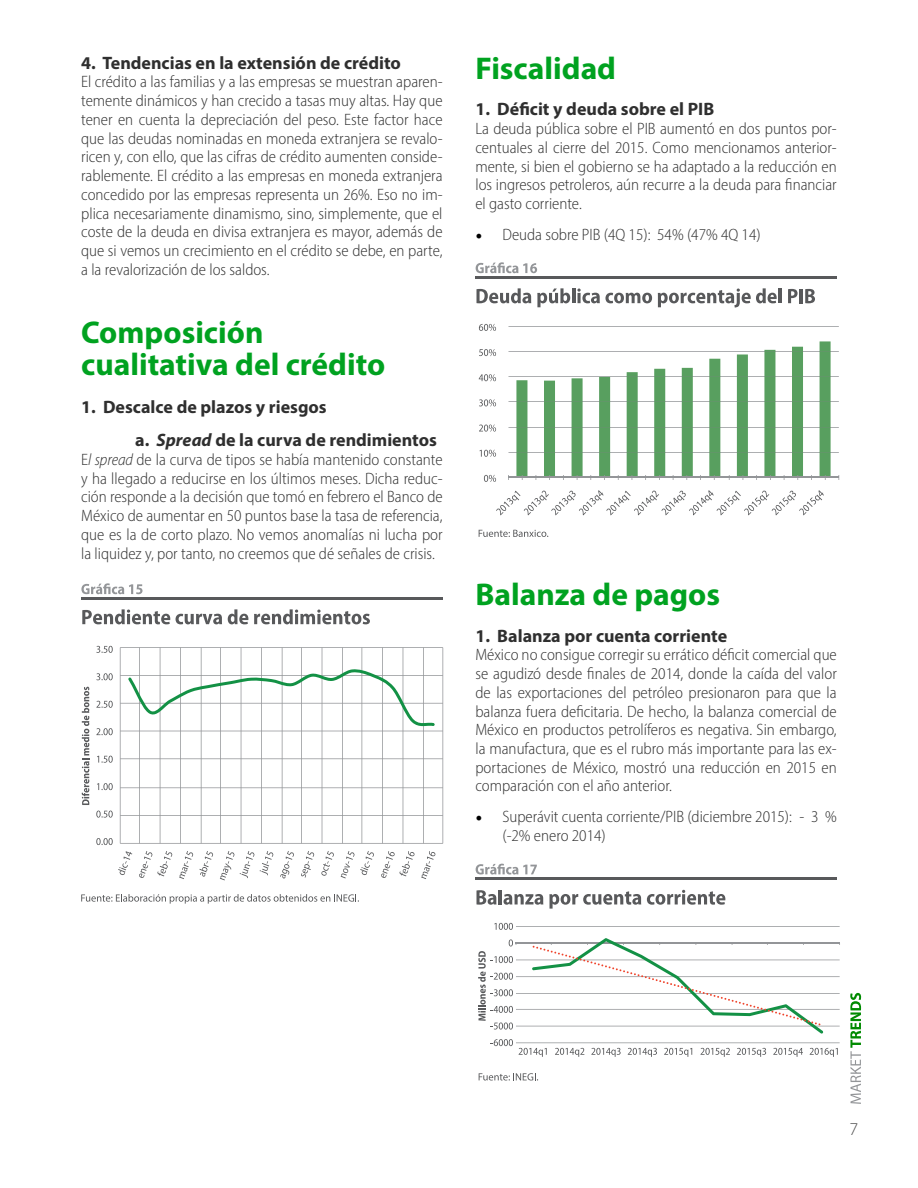
<style>
.page{position:relative;width:918px;height:1188px;background:#fff}
.page>*{position:absolute;margin:0;border:0;box-sizing:border-box;transform-origin:0 0}
.t1{font:700 31.5px/31.5px "Myriad Pro";color:#00a220}
.t2{font:700 18px/33px "Myriad Pro";color:#2f2f2f}
.t3{font:300 18px "Myriad Pro";color:#4b4b4b}
.t4{font:300 semi-condensed 16.5px/18.8px "Myriad Pro";color:#2f2f2f;text-align:justify}
.s1{font-style:italic}
.s2{font-family:"Minion Pro";font-weight:400;font-stretch:normal;font-size:18px;color:#000}
</style>
<div class="page">
<svg style="left:850px;top:993px;width:11px;height:111px"></svg>
<svg style="left:81px;top:894px;width:278px;height:10px"></svg>
<svg style="left:81px;top:583px;width:62px;height:11px"></svg>
<hr style="left:81px;top:597px;width:362px;height:2px;background:#58595b">
<svg style="left:82px;top:609px;width:88px;height:15px"></svg>
<svg style="left:176px;top:614px;width:46px;height:10px"></svg>
<svg style="left:228px;top:609px;width:20px;height:15px"></svg>
<svg style="left:254px;top:609px;width:116px;height:15px"></svg>
<svg style="left:96px;top:838px;width:17px;height:7px"></svg>
<svg style="left:96px;top:811px;width:17px;height:7px"></svg>
<svg style="left:97px;top:783px;width:16px;height:7px"></svg>
<svg style="left:97px;top:756px;width:16px;height:7px"></svg>
<svg style="left:96px;top:728px;width:17px;height:7px"></svg>
<svg style="left:96px;top:701px;width:17px;height:7px"></svg>
<svg style="left:96px;top:673px;width:17px;height:7px"></svg>
<svg style="left:96px;top:646px;width:17px;height:7px"></svg>
<hr style="left:120px;top:843px;width:323px;height:1px;background:#939598">
<hr style="left:120px;top:815px;width:323px;height:1px;background:#939598">
<hr style="left:120px;top:787px;width:323px;height:1px;background:#939598">
<hr style="left:120px;top:758px;width:323px;height:1px;background:#939598">
<hr style="left:120px;top:731px;width:323px;height:1px;background:#939598">
<hr style="left:120px;top:703px;width:323px;height:1px;background:#939598">
<hr style="left:120px;top:675px;width:323px;height:1px;background:#939598">
<hr style="left:120px;top:647px;width:323px;height:1px;background:#939598">
<hr style="left:442px;top:648px;width:1px;height:195px;background:#939598">
<hr style="left:423px;top:648px;width:1px;height:195px;background:#939598">
<hr style="left:403px;top:648px;width:1px;height:195px;background:#939598">
<hr style="left:382px;top:648px;width:1px;height:195px;background:#939598">
<hr style="left:362px;top:648px;width:1px;height:195px;background:#939598">
<hr style="left:342px;top:648px;width:1px;height:195px;background:#939598">
<hr style="left:322px;top:648px;width:1px;height:195px;background:#939598">
<hr style="left:301px;top:648px;width:1px;height:195px;background:#939598">
<hr style="left:282px;top:648px;width:1px;height:195px;background:#939598">
<hr style="left:261px;top:648px;width:1px;height:195px;background:#939598">
<hr style="left:241px;top:648px;width:1px;height:195px;background:#939598">
<hr style="left:220px;top:648px;width:1px;height:195px;background:#939598">
<hr style="left:201px;top:648px;width:1px;height:195px;background:#939598">
<hr style="left:180px;top:648px;width:1px;height:195px;background:#939598">
<hr style="left:160px;top:648px;width:1px;height:195px;background:#939598">
<hr style="left:139px;top:648px;width:1px;height:195px;background:#939598">
<hr style="left:120px;top:648px;width:1px;height:195px;background:#939598">
<svg style="left:128px;top:669px;width:307px;height:57px"></svg>
<svg style="left:118px;top:851px;width:14px;height:24px"></svg>
<svg style="left:139px;top:851px;width:34px;height:27px"></svg>
<svg style="left:179px;top:851px;width:14px;height:28px"></svg>
<svg style="left:199px;top:851px;width:14px;height:26px"></svg>
<svg style="left:220px;top:851px;width:54px;height:29px"></svg>
<svg style="left:280px;top:851px;width:14px;height:28px"></svg>
<svg style="left:301px;top:851px;width:13px;height:27px"></svg>
<svg style="left:321px;top:851px;width:13px;height:25px"></svg>
<svg style="left:341px;top:851px;width:33px;height:27px"></svg>
<svg style="left:381px;top:851px;width:34px;height:27px"></svg>
<svg style="left:421px;top:851px;width:15px;height:28px"></svg>
<svg style="left:82px;top:687px;width:7px;height:118px"></svg>
<svg style="left:479px;top:530px;width:69px;height:7px"></svg>
<svg style="left:476px;top:262px;width:61px;height:11px"></svg>
<hr style="left:475px;top:276px;width:362px;height:2px;background:#58595b">
<svg style="left:477px;top:288px;width:54px;height:15px"></svg>
<svg style="left:537px;top:288px;width:33px;height:19px"></svg>
<hr style="left:572px;top:288px;width:3px;height:15px;background:#58595b">
<svg style="left:577px;top:289px;width:75px;height:14px"></svg>
<svg style="left:658px;top:288px;width:119px;height:20px"></svg>
<hr style="left:778px;top:288px;width:4px;height:15px;background:#58595b">
<svg style="left:788px;top:289px;width:10px;height:14px"></svg>
<hr style="left:799px;top:289px;width:4px;height:14px;background:#58595b">
<svg style="left:805px;top:289px;width:10px;height:14px"></svg>
<hr style="left:508px;top:452px;width:331px;height:1px;background:#939598">
<hr style="left:508px;top:427px;width:331px;height:1px;background:#939598">
<hr style="left:508px;top:401px;width:331px;height:1px;background:#939598">
<hr style="left:508px;top:376px;width:331px;height:1px;background:#939598">
<hr style="left:508px;top:351px;width:331px;height:1px;background:#939598">
<hr style="left:508px;top:326px;width:331px;height:1px;background:#939598">
<hr style="left:508px;top:477px;width:331px;height:1px;background:#939598">
<svg style="left:820px;top:341px;width:11px;height:139px;background:#61a368"></svg>
<svg style="left:792px;top:347px;width:11px;height:133px"></svg>
<svg style="left:764px;top:350px;width:11px;height:130px"></svg>
<svg style="left:737px;top:355px;width:11px;height:125px"></svg>
<svg style="left:709px;top:359px;width:11px;height:121px"></svg>
<svg style="left:682px;top:368px;width:11px;height:112px"></svg>
<svg style="left:654px;top:369px;width:11px;height:111px"></svg>
<svg style="left:627px;top:372px;width:11px;height:108px"></svg>
<svg style="left:599px;top:377px;width:11px;height:103px"></svg>
<svg style="left:572px;top:378px;width:11px;height:102px"></svg>
<svg style="left:544px;top:381px;width:11px;height:99px"></svg>
<svg style="left:516px;top:380px;width:11px;height:100px"></svg>
<svg style="left:484px;top:475px;width:12px;height:7px"></svg>
<svg style="left:480px;top:450px;width:16px;height:7px"></svg>
<svg style="left:479px;top:425px;width:17px;height:7px"></svg>
<svg style="left:479px;top:399px;width:17px;height:7px"></svg>
<svg style="left:479px;top:374px;width:17px;height:7px"></svg>
<svg style="left:479px;top:349px;width:17px;height:7px"></svg>
<svg style="left:479px;top:324px;width:17px;height:7px"></svg>
<svg style="left:496px;top:490px;width:328px;height:25px"></svg>
<svg style="left:479px;top:1073px;width:59px;height:8px"></svg>
<svg style="left:476px;top:864px;width:61px;height:11px"></svg>
<hr style="left:475px;top:877px;width:362px;height:3px;background:#58595b">
<svg style="left:477px;top:890px;width:19px;height:15px"></svg>
<hr style="left:499px;top:890px;width:3px;height:14px;background:#58595b">
<svg style="left:504px;top:894px;width:39px;height:11px"></svg>
<svg style="left:549px;top:891px;width:92px;height:18px"></svg>
<svg style="left:647px;top:890px;width:78px;height:15px"></svg>
<hr style="left:516px;top:1042px;width:324px;height:1px;background:#939598">
<hr style="left:516px;top:1026px;width:324px;height:1px;background:#939598">
<hr style="left:516px;top:1009px;width:324px;height:1px;background:#939598">
<hr style="left:516px;top:993px;width:324px;height:1px;background:#939598">
<hr style="left:516px;top:976px;width:324px;height:1px;background:#939598">
<hr style="left:516px;top:960px;width:324px;height:1px;background:#939598">
<hr style="left:516px;top:926px;width:324px;height:1px;background:#939598">
<hr style="left:516px;top:942px;width:324px;height:2px;background:#939598">
<svg style="left:532px;top:938px;width:291px;height:96px"></svg>
<svg style="left:491px;top:1039px;width:22px;height:7px"></svg>
<svg style="left:494px;top:923px;width:19px;height:7px"></svg>
<svg style="left:519px;top:1048px;width:28px;height:9px"></svg>
<svg style="left:555px;top:1048px;width:29px;height:9px"></svg>
<svg style="left:591px;top:1048px;width:30px;height:9px"></svg>
<svg style="left:628px;top:1048px;width:29px;height:9px"></svg>
<svg style="left:664px;top:1048px;width:28px;height:9px"></svg>
<svg style="left:701px;top:1048px;width:29px;height:9px"></svg>
<svg style="left:737px;top:1048px;width:29px;height:9px"></svg>
<svg style="left:773px;top:1048px;width:30px;height:9px"></svg>
<svg style="left:810px;top:1048px;width:28px;height:9px"></svg>
<svg style="left:478px;top:939px;width:39px;height:91px"></svg>
<p class="t2" style="left:81px;top:45px;width:321px">4. Tendencias en la extensión de crédito</p>
<p class="t4" style="left:81px;top:72px;width:363px">El crédito a las familias y a las empresas se muestran aparen&shy;temente dinámicos y han crecido a tasas muy altas. Hay que tener en cuenta la depreciación del peso. Este factor hace que las deudas nominadas en moneda extranjera se revalo&shy;ricen y, con ello, que las cifras de crédito aumenten conside&shy;rablemente. El crédito a las empresas en moneda extranjera concedido por las empresas representa un 26%. Eso no im&shy;plica necesariamente dinamismo, sino, simplemente, que el coste de la deuda en divisa extranjera es mayor, además de que si vemos un crecimiento en el crédito se debe, en parte, a la revalorización de los saldos.</p>
<h1 class="t1" style="left:81px;top:316px;width:306px">Composición cualitativa del crédito</h1>
<p class="t2" style="left:135px;top:390px;width:303px;text-indent:-54px">1. Descalce de plazos y riesgos<br>a. <span class="s1">Spread</span> de la curva de rendimientos</p>
<p class="t4" style="left:81px;top:450px;width:363px">E<span class="s1">l spread</span> de la curva de tipos se había mantenido constante y ha llegado a reducirse en los últimos meses. Dicha reduc&shy;ción responde a la decisión que tomó en febrero el Banco de México de aumentar en 50 puntos base la tasa de referencia, que es la de corto plazo. No vemos anomalías ni lucha por la liquidez y, por tanto, no creemos que dé señales de crisis.</p>
<h1 class="t1" style="left:475px;top:51px;width:142px">Fiscalidad</h1>
<p class="t2" style="left:475px;top:92px;width:240px">1. Déficit y deuda sobre el PIB</p>
<p class="t4" style="left:475px;top:119px;width:363px">La deuda pública sobre el PIB aumentó en dos puntos por&shy;centuales al cierre del 2015. Como mencionamos anterior&shy;mente, si bien el gobierno se ha adaptado a la reducción en los ingresos petroleros, aún recurre a la deuda para financiar el gasto corriente.</p>
<p class="t4" style="left:475px;top:225px;width:287px"><span class="s2">•</span> Deuda sobre PIB (4Q 15): 54% (47% 4Q 14)</p>
<h1 class="t1" style="left:475px;top:577px;width:246px">Balanza de pagos</h1>
<p class="t2" style="left:475px;top:618px;width:253px">1. Balanza por cuenta corriente</p>
<p class="t4" style="left:475px;top:645px;width:363px">México no consigue corregir su errático déficit comercial que se agudizó desde finales de 2014, donde la caída del valor de las exportaciones del petróleo presionaron para que la balanza fuera deficitaria. De hecho, la balanza comercial de México en productos petrolíferos es negativa. Sin embargo, la manufactura, que es el rubro más importante para las ex&shy;portaciones de México, mostró una reducción en 2015 en comparación con el año anterior.</p>
<p class="t4" style="left:502px;top:807px;width:336px;text-indent:-27px"><span class="s2">•</span> Superávit cuenta corriente/PIB (diciembre 2015): - 3 % (-2% enero 2014)</p>
<p class="t3" style="left:850px;top:1118px;width:10px">7</p>
</div>
